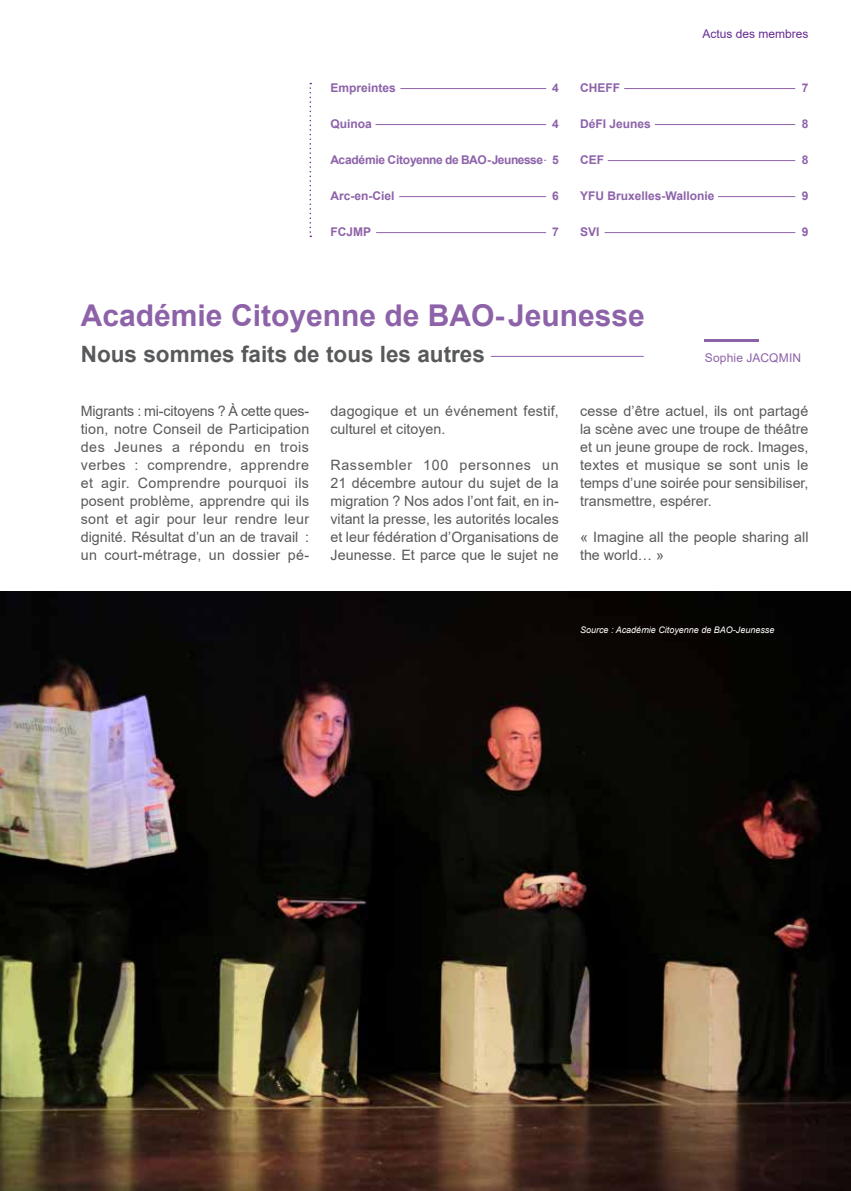
<style>
.page{position:relative;width:851px;height:1191px;background:#fff}
.page>*{position:absolute;margin:0;border:0;box-sizing:border-box;transform-origin:0 0}
.t1{font:700 30px "Arial";color:#8d62a9}
.t2{font:700 22.5px "Arial";color:#58595b}
.t3{font:14.25px/18px "Arial";color:#58595b;text-align:justify}
.t4{font:700 12px "Arial";color:#8d62a9}
.t5{font:700 12px "Arial";letter-spacing:-.04em;color:#8d62a9}
.t6{font:12px "Arial";color:#662d91}
.t7{font:12px "Arial";letter-spacing:.015em;color:#8d62a9}
.t8{font:italic 9px "Arial";color:#fff}
</style>
<div class="page">
<img style="left:0;top:592px;width:850px;height:599px">
<hr style="left:491px;top:356px;width:152px;height:1px;background:#8d62a9">
<svg style="left:309px;top:83px;width:2px;height:154px"></svg>
<hr style="left:376px;top:232px;width:169px;height:1px;background:#8d62a9">
<hr style="left:718px;top:196px;width:76px;height:1px;background:#8d62a9">
<hr style="left:399px;top:196px;width:146px;height:1px;background:#8d62a9">
<hr style="left:605px;top:232px;width:189px;height:1px;background:#8d62a9">
<hr style="left:608px;top:160px;width:186px;height:1px;background:#8d62a9">
<hr style="left:376px;top:124px;width:169px;height:1px;background:#8d62a9">
<hr style="left:655px;top:124px;width:139px;height:1px;background:#8d62a9">
<hr style="left:400px;top:88px;width:145px;height:1px;background:#8d62a9">
<hr style="left:624px;top:88px;width:170px;height:1px;background:#8d62a9">
<hr style="left:704px;top:339px;width:54px;height:2px;background:#8d62a9">
<p class="t4" style="left:330px;top:80px;width:67px">Empreintes</p>
<p class="t4" style="left:330px;top:116px;width:43px">Quinoa</p>
<p class="t5" style="left:330px;top:152px;width:214px">Académie Citoyenne de BAO-Jeunesse</p>
<p class="t4" style="left:330px;top:188px;width:66px">Arc-en-Ciel</p>
<p class="t4" style="left:330px;top:224px;width:42px">FCJMP</p>
<p class="t4" style="left:552px;top:80px;width:8px">4</p>
<p class="t4" style="left:552px;top:116px;width:8px">4</p>
<p class="t4" style="left:552px;top:152px;width:8px">5</p>
<p class="t4" style="left:552px;top:188px;width:8px">6</p>
<p class="t4" style="left:552px;top:224px;width:8px">7</p>
<p class="t6" style="left:702px;top:26px;width:108px">Actus des membres</p>
<p class="t4" style="left:580px;top:80px;width:41px">CHEFF</p>
<p class="t4" style="left:580px;top:116px;width:72px">DéFI Jeunes</p>
<p class="t4" style="left:580px;top:152px;width:25px">CEF</p>
<p class="t4" style="left:580px;top:188px;width:136px">YFU Bruxelles-Wallonie</p>
<p class="t4" style="left:580px;top:224px;width:21px">SVI</p>
<p class="t4" style="left:801px;top:80px;width:8px">7</p>
<p class="t4" style="left:801px;top:116px;width:8px">8</p>
<p class="t4" style="left:801px;top:152px;width:8px">8</p>
<p class="t4" style="left:801px;top:188px;width:8px">9</p>
<p class="t4" style="left:801px;top:224px;width:8px">9</p>
<h1 class="t1" style="left:81px;top:295px;width:565px">Académie Citoyenne de BAO-Jeunesse</h1>
<h2 class="t2" style="left:81px;top:339px;width:405px">Nous sommes faits de tous les autres</h2>
<p class="t7" style="left:704px;top:350px;width:98px">Sophie JACQMIN</p>
<p class="t3" style="left:81px;top:402px;width:230px">Migrants : mi-citoyens ? À cette ques&shy;tion, notre Conseil de Participation des Jeunes a répondu en trois verbes : comprendre, apprendre et agir. Comprendre pourquoi ils posent problème, apprendre qui ils sont et agir pour leur rendre leur dignité. Résultat d’un an de travail : un court-métrage, un dossier pé-</p>
<p class="t3" style="left:330px;top:402px;width:230px">dagogique et un événement festif, culturel et citoyen.</p>
<p class="t3" style="left:330px;top:456px;width:230px">Rassembler 100 personnes un 21 décembre autour du sujet de la migration ? Nos ados l’ont fait, en in&shy;vitant la presse, les autorités locales et leur fédération d’Organisations de Jeunesse. Et parce que le sujet ne</p>
<p class="t3" style="left:580px;top:402px;width:230px">cesse d’être actuel, ils ont partagé la scène avec une troupe de théâtre et un jeune groupe de rock. Images, textes et musique se sont unis le temps d’une soirée pour sensibiliser, transmettre, espérer.</p>
<p class="t3" style="left:580px;top:528px;width:230px">« Imagine all the people sharing all the world… »</p>
<p class="t8" style="left:580px;top:623px;width:196px">Source : Académie Citoyenne de BAO-Jeunesse</p>
</div>
